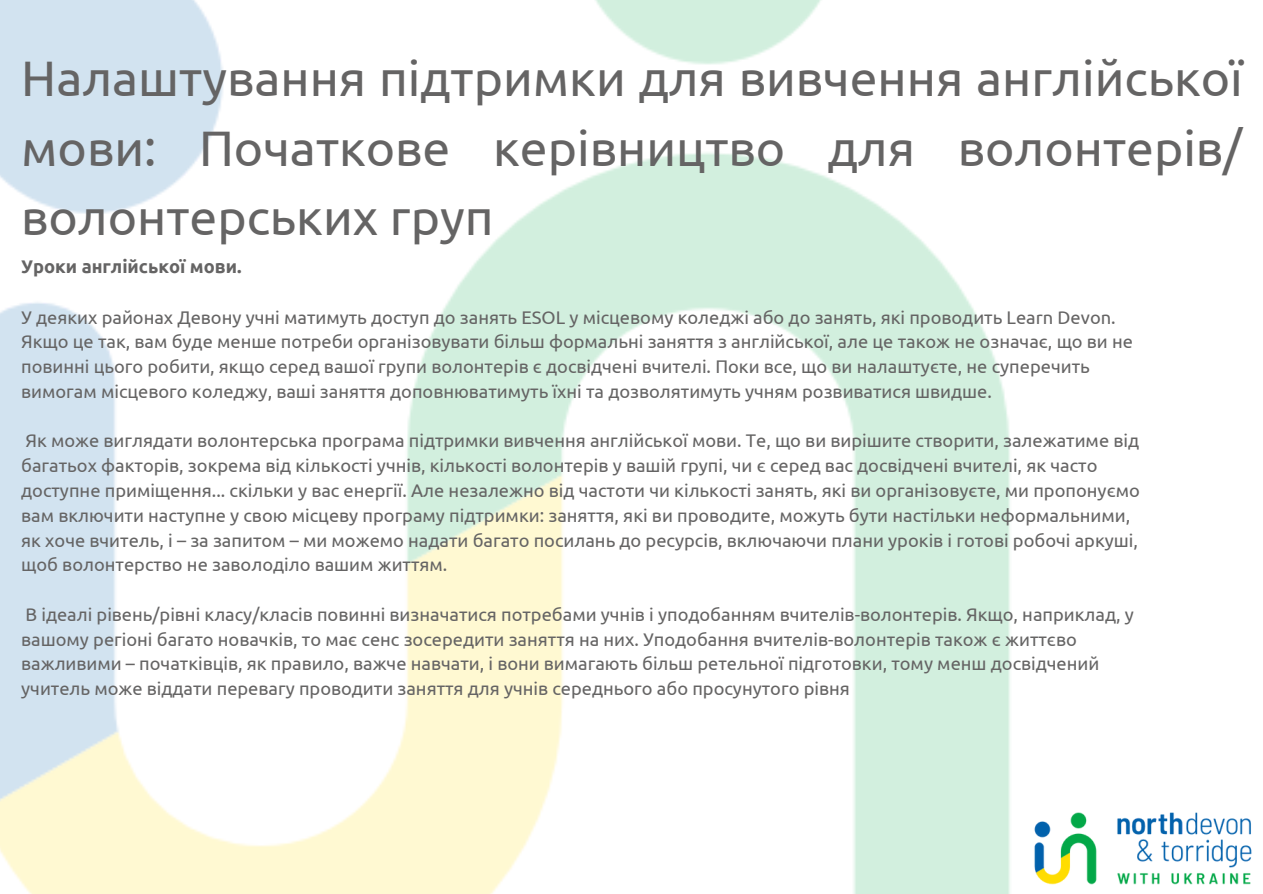
<style>
.page{position:relative;width:1263px;height:894px;background:#fff}
.page>*{position:absolute;margin:0;border:0;box-sizing:border-box;transform-origin:0 0}
.t1{font:49.8px/69.6px "Ubuntu";color:#656464;text-align:justify}
.t2{font:18.3px/24.8px "Ubuntu";color:#656464}
.t3{font:700 18.3px "Ubuntu";color:#656464}
</style>
<div class="page">
<img style="left:1034px;top:812px;width:218px;height:72px">
<img style="left:0;top:0;width:1010px;height:893px">
<h1 class="t1" style="left:21px;top:43px;width:1223px">Налаштування підтримки для вивчення англійської мови: Початкове керівництво для волонтерів/ волонтерських груп</h1>
<p class="t3" style="left:21px;top:256px;width:222px">Уроки англійської мови.</p>
<p class="t2" style="left:21px;top:304px;width:1113px">У деяких районах Девону учні матимуть доступ до занять ESOL у місцевому коледжі або до занять, які проводить Learn Devon.<br>Якщо це так, вам буде менше потреби організовувати більш формальні заняття з англійської, але це також не означає, що ви не повинні цього робити, якщо серед вашої групи волонтерів є досвідчені вчителі. Поки все, що ви налаштуєте, не суперечить вимогам місцевого коледжу, ваші заняття доповнюватимуть їхні та дозволятимуть учням розвиватися швидше.</p>
<p class="t2" style="left:21px;top:428px;width:1120px">Як може виглядати волонтерська програма підтримки вивчення англійської мови. Те, що ви вирішите створити, залежатиме від багатьох факторів, зокрема від кількості учнів, кількості волонтерів у вашій групі, чи є серед вас досвідчені вчителі, як часто доступне приміщення... скільки у вас енергії. Але незалежно від частоти чи кількості занять, які ви організовуєте, ми пропонуємо вам включити наступне у свою місцеву програму підтримки: заняття, які ви проводите, можуть бути настільки неформальними, як хоче вчитель, і – за запитом – ми можемо надати багато посилань до ресурсів, включаючи плани уроків і готові робочі аркуші, щоб волонтерство не заволоділо вашим життям.</p>
<p class="t2" style="left:21px;top:601px;width:1114px">В ідеалі рівень/рівні класу/класів повинні визначатися потребами учнів і уподобанням вчителів-волонтерів. Якщо, наприклад, у вашому регіоні багато новачків, то має сенс зосередити заняття на них. Уподобання вчителів-волонтерів також є життєво важливими – початківців, як правило, важче навчати, і вони вимагають більш ретельної підготовки, тому менш досвідчений учитель може віддати перевагу проводити заняття для учнів середнього або просунутого рівня</p>
</div>
